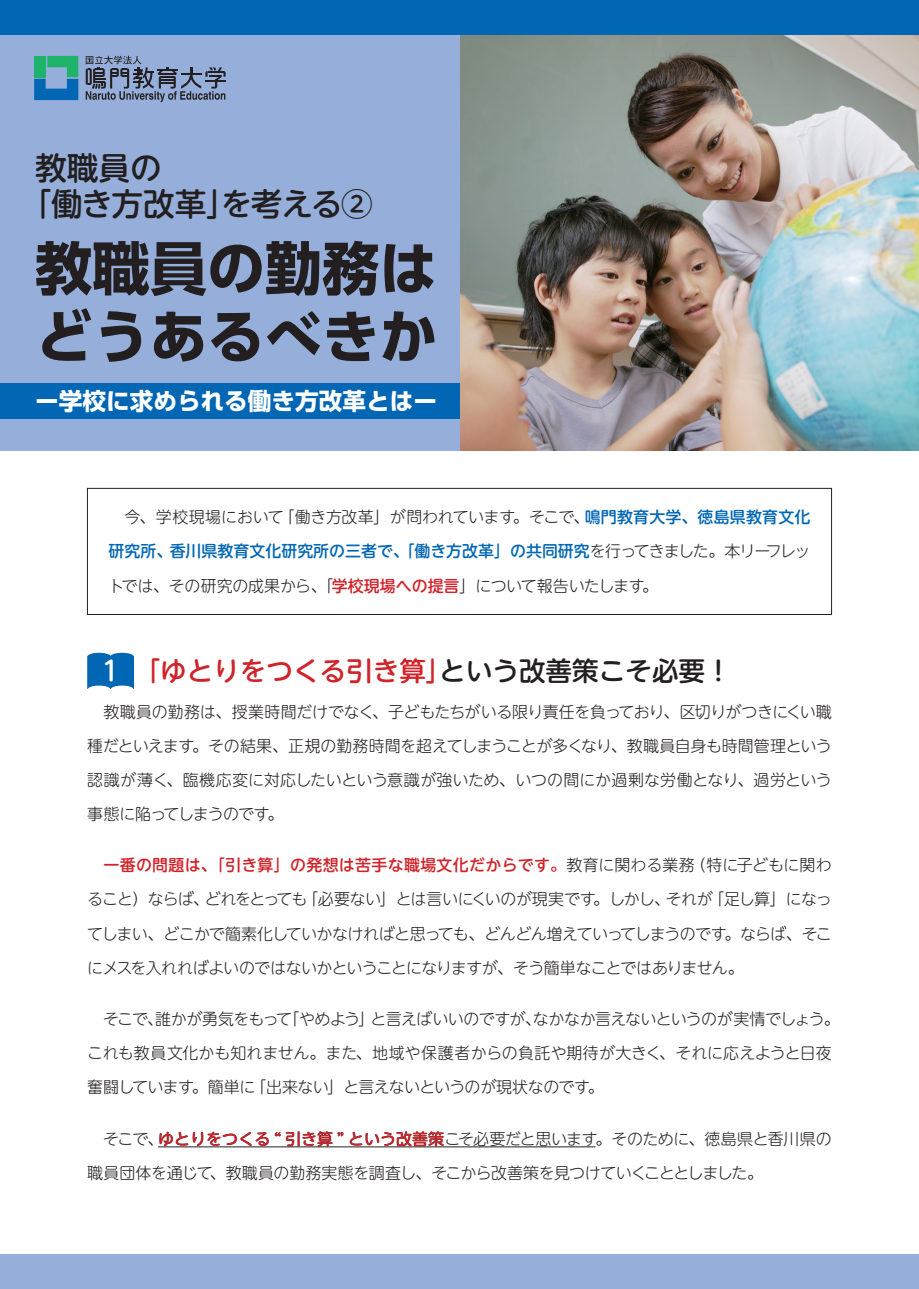
<style>
.page{position:relative;width:919px;height:1289px;background:#fff}
.page>*{position:absolute;margin:0;border:0;box-sizing:border-box;transform-origin:0 0}
.t1{font:700 57.45px/68.2px "UD Shin Go Pr 6";color:#231f20}
.t2{font:500 31.65px/36px "UD Shin M Go Pr 6";letter-spacing:-.035em;color:#231f20}
.t3{font:500 26.55px "UD Shin M Go Pr 6 N";color:#d1232a}
.t4{font:700 23.7px "UD Shin Go Pr 6";color:#fff}
.t5{font:300 15.9px/34px "UD Shin M Go Pr 6 N";letter-spacing:-.025em;color:#231f20;text-align:justify}
.s1{font-weight:500;color:#0166b3}
.s2{font-weight:500;color:#d1232a}
.s3{color:#fff}
.s4{color:#231f20}
</style>
<div class="page">
<hr style="left:158px;top:1146px;width:286px;height:1px;background:#231f20">
<div style="left:0;top:1254px;width:918px;height:34px;background:#96afda"></div>
<img style="left:459px;top:34px;width:459px;height:417px">
<div style="left:0;top:0;width:459px;height:451px;background:#96afda"></div>
<div style="left:0;top:0;width:918px;height:34px;background:#0166b3"></div>
<svg style="left:34px;top:56px;width:44px;height:44px"></svg>
<svg style="left:86px;top:56px;width:139px;height:46px"></svg>
<div style="left:0;top:383px;width:459px;height:36px;background:#0166b3"></div>
<div style="left:87px;top:488px;width:744px;height:126px;border:1px solid #231f20"></div>
<hr style="left:444px;top:1146px;width:151px;height:1px;background:#231f20">
<svg style="left:87px;top:652px;width:47px;height:37px;background:#1e77bb"></svg>
<h2 class="t2" style="left:19px;top:148px;width:355px;text-indent:16px">教職員の<br>「働き方改革」を考える②</h2>
<h1 class="t1" style="left:35px;top:233px;width:403px">教職員の勤務はどうあるべきか</h1>
<h3 class="t4" style="left:35px;top:382px;width:403px">ー学校に求められる働き方改革とはー</h3>
<p class="t5" style="left:108px;top:499px;width:703px">　今、学校現場において「働き方改革」が問われています。そこで、<span class="s1">鳴門教育大学、徳島県教育文化研究所、香川県教育文化研究所の三者で、「働き方改革」の共同研究</span>を行ってきました。本リーフレットでは、その研究の成果から、「<span class="s2">学校現場への提言</span>」について報告いたします。</p>
<h3 class="t3" style="left:102px;top:648px;width:631px"><span class="s3">1</span> 「ゆとりをつくる引き算」<span class="s4">という改善策こそ必要！</span></h3>
<p class="t5" style="left:87px;top:694px;width:746px">　教職員の勤務は、授業時間だけでなく、子どもたちがいる限り責任を負っており、区切りがつきにくい職種だといえます。その結果、正規の勤務時間を超えてしまうことが多くなり、教職員自身も時間管理という認識が薄く、臨機応変に対応したいという意識が強いため、いつの間にか過剰な労働となり、過労という事態に陥ってしまうのです。</p>
<p class="t5" style="left:87px;top:847px;width:746px;text-indent:16px"><span class="s2">一番の問題は、「引き算」の発想は苦手な職場文化だからです。</span>教育に関わる業務（特に子どもに関わること）ならば、どれをとっても「必要ない」とは言いにくいのが現実です。しかし、それが「足し算」になってしまい、どこかで簡素化していかなければと思っても、どんどん増えていってしまうのです。ならば、そこにメスを入れればよいのではないかということになりますが、そう簡単なことではありません。</p>
<p class="t5" style="left:87px;top:1001px;width:754px;text-align:left">　そこで、誰かが勇気をもって「やめよう」と言えばいいのですが、なかなか言えないというのが実情でしょう。これも教員文化かも知れません。また、地域や保護者からの負託や期待が大きく、それに応えようと日夜奮闘しています。簡単に「出来ない」と言えないというのが現状なのです。</p>
<p class="t5" style="left:87px;top:1120px;width:746px">　そこで、<span class="s2">ゆとりをつくる “ 引き算 ” という改善策</span>こそ必要だと思います。そのために、徳島県と香川県の職員団体を通じて、教職員の勤務実態を調査し、そこから改善策を見つけていくこととしました。</p>
</div>
